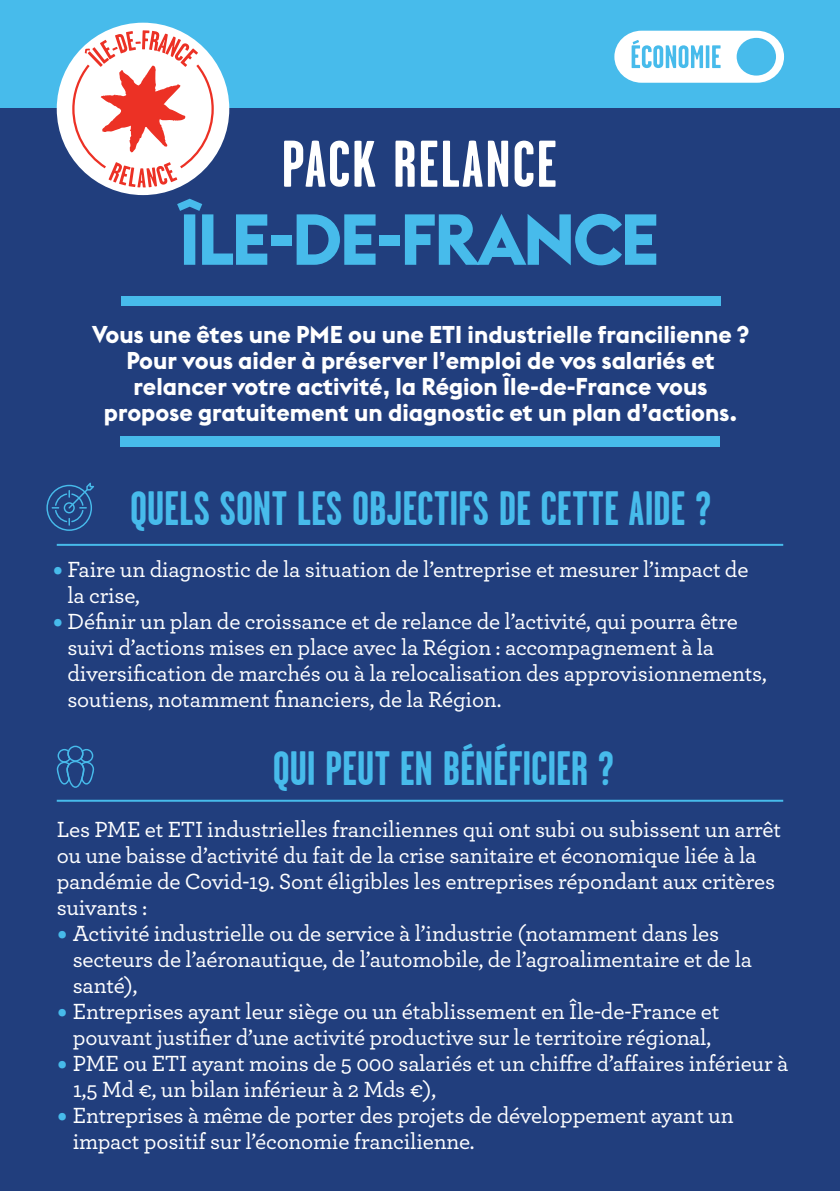
<style>
.page{position:relative;width:840px;height:1191px;background:#fff}
.page>*{position:absolute;margin:0;border:0;box-sizing:border-box;transform-origin:0 0}
.t1{font:700 71px "Euclid Flex";letter-spacing:-.04em;color:#47bbeb}
.t2{font:700 65.8px "Garage Gothic";letter-spacing:.025em;color:#fff}
.t3{font:700 48px "Garage Gothic";color:#47bbeb}
.t4{font:700 24px/26px "Euclid Flex";color:#fff;text-align:center}
.t5{font:500 23px/26px "Archer";letter-spacing:-.01em;color:#fff}
.s1{font-size:38px;color:#47bbeb}
</style>
<div class="page">
<div style="left:0;top:0;width:839px;height:1191px;background:#47bbeb"></div>
<div style="left:0;top:109px;width:839px;height:1082px;background:#213e7d"></div>
<svg style="left:46px;top:482px;width:48px;height:49px"></svg>
<div style="left:120px;top:436px;width:599px;height:11px;background:#47bbeb"></div>
<div style="left:121px;top:296px;width:598px;height:9px;background:#47bbeb"></div>
<hr style="left:57px;top:544px;width:725px;height:2px;background:#47bbeb">
<div style="left:57px;top:23px;width:172px;height:172px;background:#fff;border-radius:50%"></div>
<svg style="left:72px;top:30px;width:142px;height:157px"></svg>
<hr style="left:57px;top:799px;width:725px;height:2px;background:#47bbeb">
<svg style="left:57px;top:745px;width:37px;height:43px"></svg>
<svg style="left:614px;top:31px;width:169px;height:52px"></svg>
<h2 class="t2" style="left:281px;top:129px;width:277px">PACK RELANCE</h2>
<h1 class="t1" style="left:179px;top:199px;width:481px">ÎLE-DE-FRANCE</h1>
<p class="t4" style="left:92px;top:321px;width:657px">Vous une êtes une PME ou une ETI industrielle francilienne ?<br>Pour vous aider à préserver l’emploi de vos salariés et relancer votre activité, la Région Île-de-France vous propose gratuitement un diagnostic et un plan d’actions.</p>
<h3 class="t3" style="left:130px;top:482px;width:581px">QUELS SONT LES OBJECTIFS DE CETTE AIDE ?</h3>
<p class="t5" style="left:67px;top:555px;width:682px;text-indent:-15px"><span class="s1">•</span> Faire un diagnostic de la situation de l’entreprise et mesurer l’impact de la crise,</p>
<p class="t5" style="left:67px;top:607px;width:700px;text-indent:-15px"><span class="s1">•</span> Définir un plan de croissance et de relance de l’activité, qui pourra être suivi d’actions mises en place avec la Région : accompagnement à la diversification de marchés ou à la relocalisation des approvisionnements, soutiens, notamment financiers, de la Région.</p>
<h3 class="t3" style="left:272px;top:742px;width:342px">QUI PEUT EN BÉNÉFICIER ?</h3>
<p class="t5" style="left:57px;top:815px;width:725px">Les PME et ETI industrielles franciliennes qui ont subi ou subissent un arrêt ou une baisse d’activité du fait de la crise sanitaire et économique liée à la pandémie de Covid-19. Sont éligibles les entreprises répondant aux critères suivants :</p>
<p class="t5" style="left:73px;top:919px;width:680px;text-indent:-16px"><span class="s1">•</span> Activité industrielle ou de service à l’industrie (notamment dans les secteurs de l’aéronautique, de l’automobile, de l’agroalimentaire et de la santé),</p>
<p class="t5" style="left:57px;top:997px;width:664px;text-align:center"><span class="s1">•</span> Entreprises ayant leur siège ou un établissement en Île-de-France et pouvant justifier d’une activité productive sur le territoire régional,</p>
<p class="t5" style="left:73px;top:1049px;width:716px;text-indent:-16px"><span class="s1">•</span> PME ou ETI ayant moins de 5 000 salariés et un chiffre d’affaires inférieur à<br>1,5 Md €, un bilan inférieur à 2 Mds €),</p>
<p class="t5" style="left:73px;top:1101px;width:662px;text-indent:-16px"><span class="s1">•</span> Entreprises à même de porter des projets de développement ayant un impact positif sur l’économie francilienne.</p>
</div>
